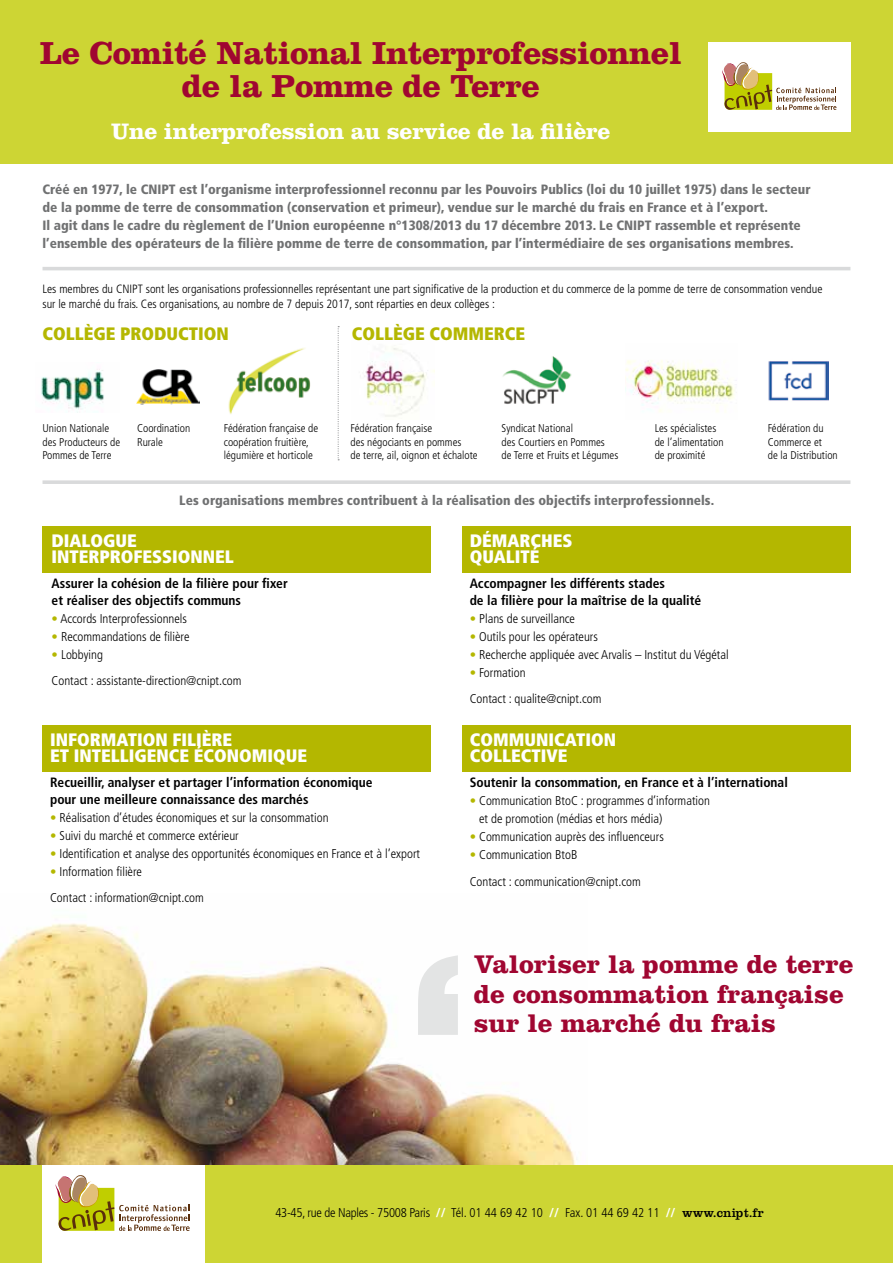
<style>
.page{position:relative;width:893px;height:1263px;background:#fff}
.page>*{position:absolute;margin:0;border:0;box-sizing:border-box;transform-origin:0 0}
.t1{font:700 33px/33px "Clarendon LT Std";letter-spacing:-.01em;color:#a00631;text-align:center}
.t2{font:700 26.55px/29.7px "Clarendon LT Std";color:#a00631}
.t3{font:700 23.25px "Clarendon LT Std";letter-spacing:-.01em;color:#fff}
.t4{font:900 condensed 18px/16.5px "Frutiger LT Std";color:#fff}
.t5{font:900 condensed 18px "Frutiger LT Std";color:#b4b700}
.t6{font:900 condensed 13.5px/18px "Frutiger LT Std";color:#707172}
.t7{font:700 condensed 13.5px/16.5px "Frutiger LT Std";color:#000}
.t8{font:300 condensed 12.75px/26.5px "Frutiger LT Std";color:#000}
.t9{font:300 condensed 12.75px "Frutiger LT Std";letter-spacing:-.02em;color:#000}
.t10{font:300 condensed 12px/15px "Frutiger LT Std";color:#000}
.t11{font:300 condensed 11.25px/13.5px "Frutiger LT Std";color:#000}
.s1{color:#b4b700}
.s2{font-weight:700;font-stretch:normal;color:#fff}
.s3{font-family:"Clarendon LT Std";font-weight:400;font-stretch:normal}
</style>
<div class="page">
<img style="left:0;top:923px;width:576px;height:242px">
<div style="left:0;top:0;width:893px;height:163px;background:#cdd534"></div>
<div style="left:0;top:1165px;width:893px;height:98px;background:#cdd534"></div>
<hr style="left:43px;top:267px;width:807px;height:3px;background:#d9dadb">
<svg style="left:43px;top:480px;width:807px;height:4px;background:#ddddde"></svg>
<div style="left:43px;top:1165px;width:162px;height:98px;background:#fff"></div>
<svg style="left:56px;top:1175px;width:134px;height:56px"></svg>
<div style="left:708px;top:43px;width:142px;height:89px;background:#fff"></div>
<svg style="left:722px;top:62px;width:114px;height:48px"></svg>
<svg style="left:338px;top:326px;width:1px;height:134px"></svg>
<img style="left:137px;top:370px;width:63px;height:35px">
<img style="left:364px;top:348px;width:70px;height:69px">
<img style="left:503px;top:356px;width:69px;height:48px">
<img style="left:626px;top:360px;width:109px;height:52px">
<img style="left:768px;top:361px;width:61px;height:40px">
<img style="left:228px;top:348px;width:83px;height:67px">
<img style="left:41px;top:369px;width:63px;height:43px">
<div style="left:43px;top:526px;width:388px;height:47px;background:#b4b700"></div>
<div style="left:462px;top:526px;width:388px;height:47px;background:#b4b700"></div>
<div style="left:43px;top:725px;width:388px;height:47px;background:#b4b700"></div>
<div style="left:462px;top:725px;width:388px;height:47px;background:#b4b700"></div>
<svg style="left:418px;top:955px;width:40px;height:80px"></svg>
<h1 class="t1" style="left:40px;top:37px;width:643px">Le Comité National Interprofessionnel de la Pomme de Terre</h1>
<h3 class="t3" style="left:111px;top:118px;width:501px">Une interprofession au service de la filière</h3>
<p class="t6" style="left:43px;top:180px;width:770px">Créé en 1977, le CNIPT est l’organisme interprofessionnel reconnu par les Pouvoirs Publics (loi du 10 juillet 1975) dans le secteur de la pomme de terre de consommation (conservation et primeur), vendue sur le marché du frais en France et à l’export.<br>Il agit dans le cadre du règlement de l’Union européenne n°1308/2013 du 17 décembre 2013. Le CNIPT rassemble et représente l’ensemble des opérateurs de la filière pomme de terre de consommation, par l’intermédiaire de ses organisations membres.</p>
<p class="t10" style="left:43px;top:281px;width:781px">Les membres du CNIPT sont les organisations professionnelles représentant une part significative de la production et du commerce de la pomme de terre de consommation vendue sur le marché du frais. Ces organisations, au nombre de 7 depuis 2017, sont réparties en deux collèges :</p>
<h3 class="t5" style="left:43px;top:322px;width:188px">COLLÈGE PRODUCTION</h3>
<h3 class="t5" style="left:352px;top:322px;width:175px">COLLÈGE COMMERCE</h3>
<p class="t11" style="left:224px;top:422px;width:96px">Fédération française de coopération fruitière, légumière et horticole</p>
<p class="t11" style="left:351px;top:422px;width:129px">Fédération française<br>des négociants en pommes<br>de terre, ail, oignon et échalote</p>
<p class="t11" style="left:502px;top:422px;width:118px">Syndicat National<br>des Courtiers en Pommes<br>de Terre et Fruits et Légumes</p>
<p class="t11" style="left:43px;top:422px;width:79px">Union Nationale des Producteurs de<br>Pommes de Terre</p>
<p class="t11" style="left:137px;top:422px;width:55px">Coordination<br>Rurale</p>
<p class="t11" style="left:768px;top:422px;width:72px">Fédération du<br>Commerce et<br>de la Distribution</p>
<p class="t11" style="left:655px;top:422px;width:70px">Les spécialistes de l’alimentation de proximité</p>
<p class="t6" style="left:179px;top:491px;width:536px">Les organisations membres contribuent à la réalisation des objectifs interprofessionnels.</p>
<h3 class="t4" style="left:52px;top:532px;width:184px">DIALOGUE<br>INTERPROFESSIONNEL</h3>
<p class="t7" style="left:52px;top:575px;width:238px">Assurer la cohésion de la filière pour fixer et réaliser des objectifs communs</p>
<p class="t8" style="left:52px;top:605px;width:137px"><span class="s1">•</span> Accords Interprofessionnels</p>
<p class="t8" style="left:52px;top:623px;width:139px"><span class="s1">•</span> Recommandations de filière</p>
<p class="t8" style="left:52px;top:641px;width:191px"><span class="s1">•</span> Lobbying<br>Contact : assistante-direction@cnipt.com</p>
<h3 class="t4" style="left:50px;top:731px;width:258px">INFORMATION FILIÈRE<br>ET INTELLIGENCE ÉCONOMIQUE</h3>
<p class="t7" style="left:50px;top:774px;width:324px">Recueillir, analyser et partager l’information économique pour une meilleure connaissance des marchés</p>
<p class="t8" style="left:50px;top:804px;width:280px"><span class="s1">•</span> Réalisation d’études économiques et sur la consommation</p>
<p class="t8" style="left:50px;top:822px;width:190px"><span class="s1">•</span> Suivi du marché et commerce extérieur</p>
<p class="t8" style="left:50px;top:840px;width:371px"><span class="s1">•</span> Identification et analyse des opportunités économiques en France et à l’export</p>
<p class="t8" style="left:50px;top:858px;width:155px"><span class="s1">•</span> Information filière<br>Contact : information@cnipt.com</p>
<h3 class="t4" style="left:470px;top:532px;width:104px">DÉMARCHES<br>QUALITÉ</h3>
<p class="t7" style="left:470px;top:575px;width:233px">Accompagner les différents stades<br>de la filière pour la maîtrise de la qualité</p>
<p class="t8" style="left:470px;top:605px;width:107px"><span class="s1">•</span> Plans de surveillance</p>
<p class="t8" style="left:470px;top:623px;width:130px"><span class="s1">•</span> Outils pour les opérateurs</p>
<p class="t8" style="left:470px;top:641px;width:261px"><span class="s1">•</span> Recherche appliquée avec Arvalis – Institut du Végétal</p>
<p class="t8" style="left:470px;top:659px;width:133px"><span class="s1">•</span> Formation<br>Contact : qualite@cnipt.com</p>
<h3 class="t4" style="left:470px;top:731px;width:148px">COMMUNICATION<br>COLLECTIVE</h3>
<p class="t7" style="left:470px;top:774px;width:320px">Soutenir la consommation, en France et à l’international</p>
<p class="t8" style="left:479px;top:792px;width:232px;line-height:18px;text-indent:-9px"><span class="s1">•</span> Communication BtoC : programmes d’information et de promotion (médias et hors média)</p>
<p class="t8" style="left:470px;top:824px;width:196px"><span class="s1">•</span> Communication auprès des influenceurs</p>
<p class="t8" style="left:470px;top:842px;width:173px"><span class="s1">•</span> Communication BtoB<br>Contact : communication@cnipt.com</p>
<h2 class="t2" style="left:474px;top:949px;width:381px">Valoriser la pomme de terre de consommation française sur le marché du frais</h2>
<p class="t9" style="left:275px;top:1206px;width:490px">43-45, rue de Naples - 75008 Paris <span class="s2">//</span> Tél. 01 44 69 42 10 <span class="s2">//</span> Fax. 01 44 69 42 11 <span class="s2">//</span> <span class="s3">www.cnipt.fr</span></p>
</div>
